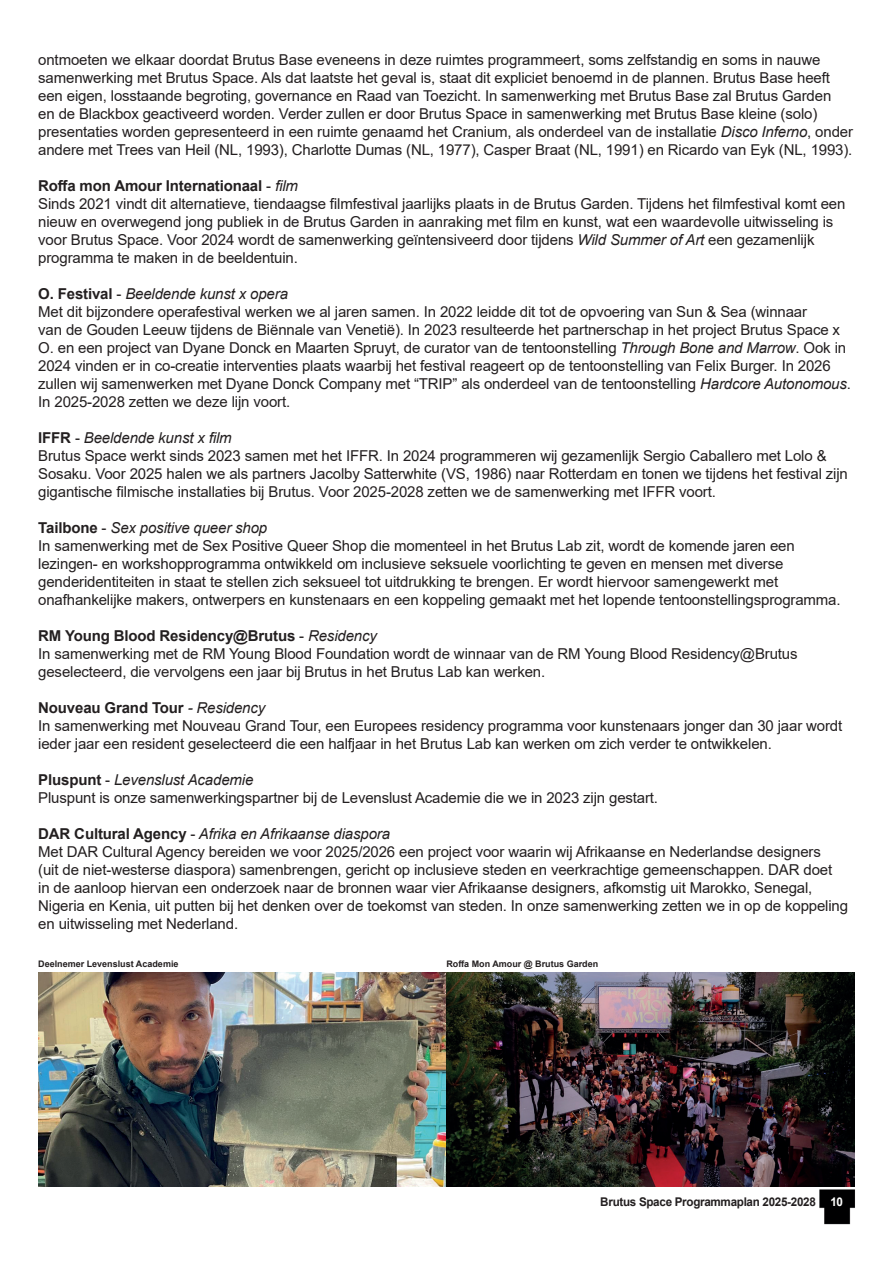
<style>
.page{position:relative;width:893px;height:1263px;background:#fff}
.page>*{position:absolute;margin:0;border:0;box-sizing:border-box;transform-origin:0 0}
.t1{font:15px/18px "Arial";letter-spacing:-.01em;color:#231f20}
.t2{font:700 12px "Arial";letter-spacing:-.025em;color:#231f20}
.t3{font:700 9px "Arial";color:#231f20}
.s1{font-style:italic}
.s2{font-weight:700}
.s3{color:#fff}
</style>
<div class="page">
<img style="left:819px;top:1189px;width:36px;height:36px">
<img style="left:38px;top:972px;width:817px;height:214px">
<p class="t1" style="left:38px;top:51px;width:816px">ontmoeten we elkaar doordat Brutus Base eveneens in deze ruimtes programmeert, soms zelfstandig en soms in nauwe samenwerking met Brutus Space. Als dat laatste het geval is, staat dit expliciet benoemd in de plannen. Brutus Base heeft een eigen, losstaande begroting, governance en Raad van Toezicht. In samenwerking met Brutus Base zal Brutus Garden<br>en de Blackbox geactiveerd worden. Verder zullen er door Brutus Space in samenwerking met Brutus Base kleine (solo) presentaties worden gepresenteerd in een ruimte genaamd het Cranium, als onderdeel van de installatie <span class="s1">Disco Inferno</span>, onder andere met Trees van Heil (NL, 1993), Charlotte Dumas (NL, 1977), Casper Braat (NL, 1991) en Ricardo van Eyk (NL, 1993).</p>
<p class="t1" style="left:38px;top:177px;width:809px"><span class="s2">Roffa mon Amour Internationaal</span> - <span class="s1">film<br></span>Sinds 2021 vindt dit alternatieve, tiendaagse filmfestival jaarlijks plaats in de Brutus Garden. Tijdens het filmfestival komt een nieuw en overwegend jong publiek in de Brutus Garden in aanraking met film en kunst, wat een waardevolle uitwisseling is voor Brutus Space. Voor 2024 wordt de samenwerking geïntensiveerd door tijdens <span class="s1">Wild Summer of Art</span> een gezamenlijk programma te maken in de beeldentuin.</p>
<p class="t1" style="left:38px;top:285px;width:814px"><span class="s2">O. Festival</span> - <span class="s1">Beeldende kunst x opera<br></span>Met dit bijzondere operafestival werken we al jaren samen. In 2022 leidde dit tot de opvoering van Sun &amp; Sea (winnaar<br>van de Gouden Leeuw tijdens de Biënnale van Venetië). In 2023 resulteerde het partnerschap in het project Brutus Space x O. en een project van Dyane Donck en Maarten Spruyt, de curator van de tentoonstelling <span class="s1">Through Bone and Marrow</span>. Ook in 2024 vinden er in co-creatie interventies plaats waarbij het festival reageert op de tentoonstelling van Felix Burger. In 2026 zullen wij samenwerken met Dyane Donck Company met “TRIP” als onderdeel van de tentoonstelling <span class="s1">Hardcore Autonomous</span>.<br>In 2025-2028 zetten we deze lijn voort.</p>
<p class="t1" style="left:38px;top:429px;width:811px"><span class="s2">IFFR</span> - <span class="s1">Beeldende kunst x film<br></span>Brutus Space werkt sinds 2023 samen met het IFFR. In 2024 programmeren wij gezamenlijk Sergio Caballero met Lolo &amp; Sosaku. Voor 2025 halen we als partners Jacolby Satterwhite (VS, 1986) naar Rotterdam en tonen we tijdens het festival zijn gigantische filmische installaties bij Brutus. Voor 2025-2028 zetten we de samenwerking met IFFR voort.</p>
<p class="t1" style="left:38px;top:519px;width:804px"><span class="s2">Tailbone</span> - <span class="s1">Sex positive queer shop<br></span>In samenwerking met de Sex Positive Queer Shop die momenteel in het Brutus Lab zit, wordt de komende jaren een lezingen- en workshopprogramma ontwikkeld om inclusieve seksuele voorlichting te geven en mensen met diverse genderidentiteiten in staat te stellen zich seksueel tot uitdrukking te brengen. Er wordt hiervoor samengewerkt met onafhankelijke makers, ontwerpers en kunstenaars en een koppeling gemaakt met het lopende tentoonstellingsprogramma.</p>
<p class="t1" style="left:38px;top:627px;width:761px"><span class="s2">RM Young Blood Residency@Brutus</span> - <span class="s1">Residency<br></span>In samenwerking met de RM Young Blood Foundation wordt de winnaar van de RM Young Blood Residency@Brutus geselecteerd, die vervolgens een jaar bij Brutus in het Brutus Lab kan werken.</p>
<p class="t1" style="left:38px;top:699px;width:805px"><span class="s2">Nouveau Grand Tour</span> <span class="s1">- Residency<br></span>In samenwerking met Nouveau Grand Tour, een Europees residency programma voor kunstenaars jonger dan 30 jaar wordt ieder jaar een resident geselecteerd die een halfjaar in het Brutus Lab kan werken om zich verder te ontwikkelen.</p>
<p class="t1" style="left:38px;top:771px;width:621px"><span class="s2">Pluspunt</span> - <span class="s1">Levenslust Academie<br></span>Pluspunt is onze samenwerkingspartner bij de Levenslust Academie die we in 2023 zijn gestart.</p>
<p class="t1" style="left:38px;top:825px;width:811px"><span class="s2">DAR Cultural Agency</span> - <span class="s1">Afrika en Afrikaanse diaspora<br></span>Met DAR Cultural Agency bereiden we voor 2025/2026 een project voor waarin wij Afrikaanse en Nederlandse designers<br>(uit de niet-westerse diaspora) samenbrengen, gericht op inclusieve steden en veerkrachtige gemeenschappen. DAR doet<br>in de aanloop hiervan een onderzoek naar de bronnen waar vier Afrikaanse designers, afkomstig uit Marokko, Senegal, Nigeria en Kenia, uit putten bij het denken over de toekomst van steden. In onze samenwerking zetten we in op de koppeling en uitwisseling met Nederland.</p>
<p class="t3" style="left:38px;top:957px;width:142px">Deelnemer Levenslust Academie</p>
<p class="t3" style="left:446px;top:957px;width:153px">Roffa Mon Amour @ Brutus Garden</p>
<p class="t2" style="left:600px;top:1193px;width:244px">Brutus Space Programmaplan 2025-2028 <span class="s3">10</span></p>
</div>
